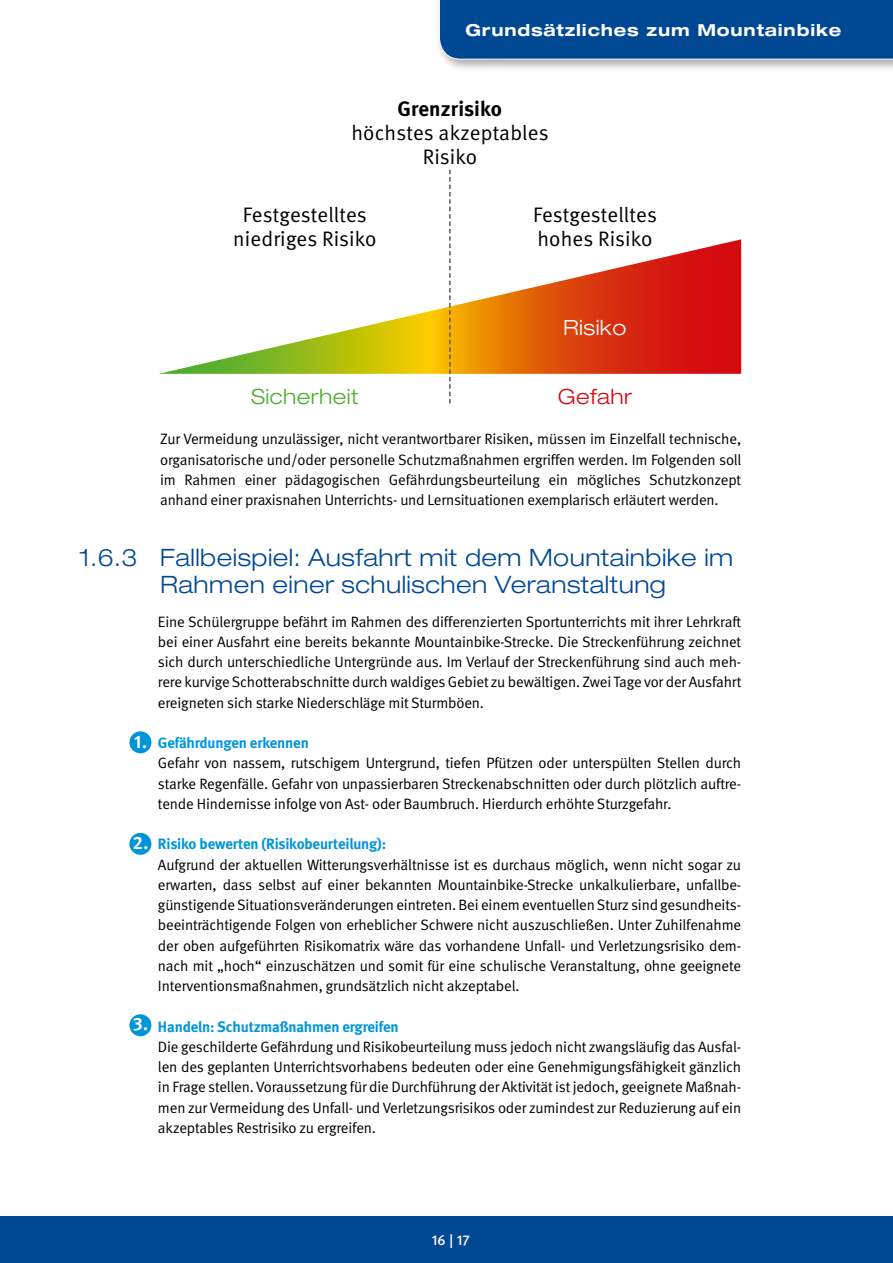
<style>
.page{position:relative;width:893px;height:1263px;background:#fff}
.page>*{position:absolute;margin:0;border:0;box-sizing:border-box;transform-origin:0 0}
.t1{font:300 expanded 24px/27px "Helvetica Neue";letter-spacing:.02em;color:#004893;text-align:center}
.Fließtext_normal{font:21px/24px "DGUV Meta";letter-spacing:.005em;color:#000;text-align:center}
.Fließtext_normal-2{font:700 21px "DGUV Meta";letter-spacing:.005em;color:#000}
.Headline_3_Ordnung{font:300 expanded 21px "Helvetica Neue";letter-spacing:.02em;color:#50ae2f}
.Headline_3_Ordnung-2{font:300 expanded 21px "Helvetica Neue";letter-spacing:.02em;color:#d40a11}
.Headline_3_Ordnung-3{font:300 expanded 21px "Helvetica Neue";letter-spacing:.02em;color:#fff}
.Headline_3_Ordnung-4{font:700 18px "DGUV Meta";color:#fff}
.Seitenüberschrift_b{font:700 expanded 16.5px "Helvetica Neue";letter-spacing:.05em;color:#fff}
.Fließtext_normal-3{font:15px/20.2px "DGUV Meta";letter-spacing:-.01em;color:#000;text-align:justify}
.Fließtext_normal-4{font:700 15px "DGUV Meta";letter-spacing:-.01em;color:#0095db}
.Seitenzahl{font:500 14.25px "DGUV Meta";color:#fff}
</style>
<div class="page">
<div style="left:0;top:1216px;width:893px;height:47px;background:#004893"></div>
<div style="left:435px;top:0;width:458px;height:73px;background:#000;opacity:.35"></div>
<div style="left:439px;top:0;width:454px;height:60px;background:#004893"></div>
<svg style="left:159px;top:239px;width:582px;height:135px"></svg>
<svg style="left:449px;top:170px;width:2px;height:233px"></svg>
<div style="left:129px;top:731px;width:22px;height:22px;background:#0095db;border-radius:50%"></div>
<div style="left:129px;top:833px;width:22px;height:22px;background:#0095db;border-radius:50%"></div>
<div style="left:129px;top:1014px;width:22px;height:22px;background:#0095db;border-radius:50%"></div>
<p class="Seitenüberschrift_b" style="left:466px;top:20px;width:377px">Grundsätzliches zum Mountainbike</p>
<p class="Fließtext_normal-2" style="left:398px;top:96px;width:106px">Grenzrisiko</p>
<p class="Fließtext_normal" style="left:351px;top:121px;width:199px">höchstes akzeptables</p>
<p class="Fließtext_normal" style="left:423px;top:145px;width:56px">Risiko</p>
<p class="Fließtext_normal" style="left:233px;top:203px;width:145px">Festgestelltes niedriges Risiko</p>
<p class="Fließtext_normal" style="left:533px;top:203px;width:125px;text-align:left">Festgestelltes hohes Risiko</p>
<p class="Headline_3_Ordnung-3" style="left:563px;top:314px;width:65px">Risiko</p>
<p class="Headline_3_Ordnung" style="left:251px;top:384px;width:109px">Sicherheit</p>
<p class="Headline_3_Ordnung-2" style="left:558px;top:384px;width:76px">Gefahr</p>
<p class="Fließtext_normal-3" style="left:160px;top:429px;width:583px">Zur Vermeidung unzulässiger, nicht verantwortbarer Risiken, müssen im Einzelfall technische, organisatorische und/oder personelle Schutzmaßnahmen ergriffen werden. Im Folgenden soll im Rahmen einer pädagogischen Gefährdungsbeurteilung ein mögliches Schutzkonzept anhand einer praxisnahen Unterrichts- und Lernsituationen exemplarisch erläutert werden.</p>
<p class="t1" style="left:79px;top:543px;width:655px">1.6.3 Fallbeispiel: Ausfahrt mit dem Mountainbike im<br>Rahmen einer schulischen Veranstaltung</p>
<p class="Fließtext_normal-3" style="left:158px;top:612px;width:585px">Eine Schülergruppe befährt im Rahmen des differenzierten Sportunterrichts mit ihrer Lehrkraft bei einer Ausfahrt eine bereits bekannte Mountainbike-Strecke. Die Streckenführung zeichnet sich durch unterschiedliche Untergründe aus. Im Verlauf der Streckenführung sind auch meh&shy;rere kurvige Schotterabschnitte durch waldiges Gebiet zu bewältigen. Zwei Tage vor der Ausfahrt ereigneten sich starke Niederschläge mit Sturmböen.</p>
<p class="Fließtext_normal-4" style="left:158px;top:734px;width:152px">Gefährdungen erkennen</p>
<p class="Fließtext_normal-3" style="left:158px;top:753px;width:585px">Gefahr von nassem, rutschigem Untergrund, tiefen Pfützen oder unterspülten Stellen durch starke Regenfälle. Gefahr von unpassierbaren Streckenabschnitten oder durch plötzlich auftre&shy;tende Hindernisse infolge von Ast- oder Baumbruch. Hierdurch erhöhte Sturzgefahr.</p>
<p class="Fließtext_normal-4" style="left:158px;top:835px;width:230px">Risiko bewerten (Risikobeurteilung):</p>
<p class="Fließtext_normal-3" style="left:158px;top:855px;width:585px">Aufgrund der aktuellen Witterungsverhältnisse ist es durchaus möglich, wenn nicht sogar zu erwarten, dass selbst auf einer bekannten Mountainbike-Strecke unkalkulierbare, unfallbe&shy;günstigende Situationsveränderungen eintreten. Bei einem eventuellen Sturz sind gesundheits&shy;beeinträchtigende Folgen von erheblicher Schwere nicht auszuschließen. Unter Zuhilfenahme der oben aufgeführten Risikomatrix wäre das vorhandene Unfall- und Verletzungsrisiko dem&shy;nach mit „hoch“ einzuschätzen und somit für eine schulische Veranstaltung, ohne geeignete Interventionsmaßnahmen, grundsätzlich nicht akzeptabel.</p>
<p class="Fließtext_normal-4" style="left:158px;top:1017px;width:242px">Handeln: Schutzmaßnahmen ergreifen</p>
<p class="Fließtext_normal-3" style="left:158px;top:1037px;width:585px">Die geschilderte Gefährdung und Risikobeurteilung muss jedoch nicht zwangsläufig das Ausfal&shy;len des geplanten Unterrichtsvorhabens bedeuten oder eine Genehmigungsfähigkeit gänzlich in Frage stellen. Voraussetzung für die Durchführung der Aktivität ist jedoch, geeignete Maßnah&shy;men zur Vermeidung des Unfall- und Verletzungsrisikos oder zumindest zur Reduzierung auf ein akzeptables Restrisiko zu ergreifen.</p>
<p class="Headline_3_Ordnung-4" style="left:134px;top:731px;width:14px">1.</p>
<p class="Headline_3_Ordnung-4" style="left:133px;top:832px;width:17px">2.</p>
<p class="Headline_3_Ordnung-4" style="left:133px;top:1013px;width:16px">3.</p>
<p class="Seitenzahl" style="left:432px;top:1232px;width:39px">16 | 17</p>
</div>
